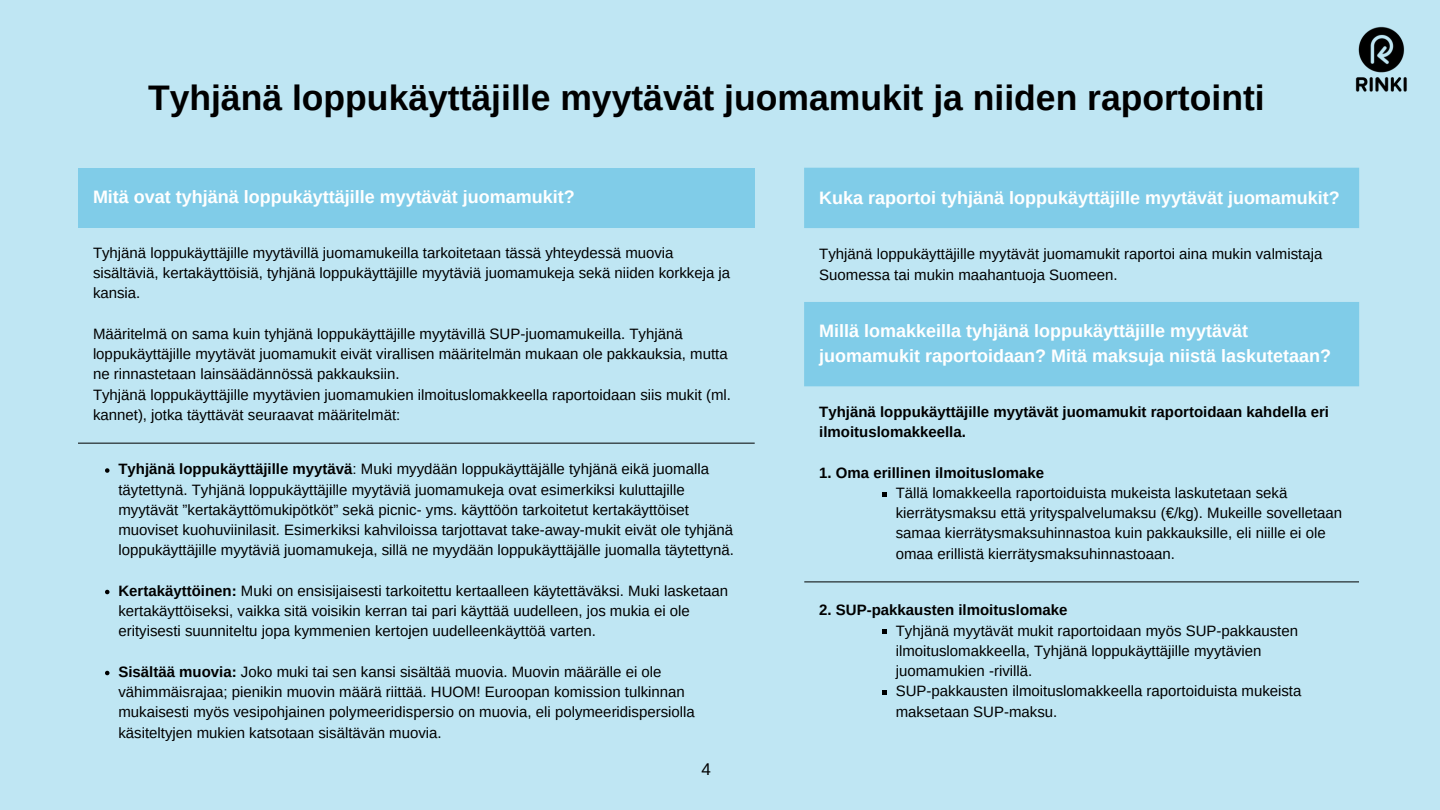
<style>
.page{position:relative;width:1440px;height:810px;background:#bfe6f3}
.page>*{position:absolute;margin:0;border:0;box-sizing:border-box;transform-origin:0 0}
.t1{font:700 35.5px "Arimo";color:#000}
.t2{font:700 18px/24.8px "Arimo";color:#fff}
.t3{font:17px "Arimo";color:#000}
.t4{font:15px/20.2px "Arimo";color:#000}
.t5{font:700 15px/20.2px "Arimo";color:#000}
.s1{font-weight:700}
</style>
<div class="page">
<img style="left:1355px;top:26px;width:52px;height:66px">
<svg style="left:804px;top:168px;width:555px;height:218px;fill:#80cce8"></svg>
<svg style="left:882px;top:492px;width:5px;height:4px"></svg>
<svg style="left:882px;top:630px;width:5px;height:4px"></svg>
<svg style="left:882px;top:690px;width:5px;height:5px"></svg>
<hr style="left:804px;top:582px;width:555px;height:1px;background:#000">
<div style="left:78px;top:168px;width:677px;height:59px;background:#80cce8"></div>
<svg style="left:105px;top:468px;width:5px;height:5px"></svg>
<svg style="left:105px;top:590px;width:5px;height:4px"></svg>
<svg style="left:105px;top:671px;width:5px;height:4px"></svg>
<hr style="left:78px;top:443px;width:677px;height:1px;background:#000">
<p class="t1" style="left:148px;top:78px;width:1118px">Tyhjänä loppukäyttäjille myytävät juomamukit ja niiden raportointi</p>
<p class="t2" style="left:93px;top:185px;width:483px">Mitä ovat tyhjänä loppukäyttäjille myytävät juomamukit?</p>
<p class="t4" style="left:93px;top:243px;width:639px">Tyhjänä loppukäyttäjille myytävillä juomamukeilla tarkoitetaan tässä yhteydessä muovia sisältäviä, kertakäyttöisiä, tyhjänä loppukäyttäjille myytäviä juomamukeja sekä niiden korkkeja ja kansia.</p>
<p class="t4" style="left:93px;top:324px;width:636px">Määritelmä on sama kuin tyhjänä loppukäyttäjille myytävillä SUP-juomamukeilla. Tyhjänä loppukäyttäjille myytävät juomamukit eivät virallisen määritelmän mukaan ole pakkauksia, mutta ne rinnastetaan lainsäädännössä pakkauksiin.</p>
<p class="t4" style="left:93px;top:384px;width:640px">Tyhjänä loppukäyttäjille myytävien juomamukien ilmoituslomakkeella raportoidaan siis mukit (ml. kannet), jotka täyttävät seuraavat määritelmät:</p>
<p class="t4" style="left:118px;top:459px;width:617px"><span class="s1">Tyhjänä loppukäyttäjille myytävä</span>: Muki myydään loppukäyttäjälle tyhjänä eikä juomalla täytettynä. Tyhjänä loppukäyttäjille myytäviä juomamukeja ovat esimerkiksi kuluttajille myytävät ”kertakäyttömukipötköt” sekä picnic- yms. käyttöön tarkoitetut kertakäyttöiset muoviset kuohuviinilasit. Esimerkiksi kahviloissa tarjottavat take-away-mukit eivät ole tyhjänä loppukäyttäjille myytäviä juomamukeja, sillä ne myydään loppukäyttäjälle juomalla täytettynä.</p>
<p class="t4" style="left:118px;top:580px;width:611px"><span class="s1">Kertakäyttöinen:</span> Muki on ensisijaisesti tarkoitettu kertaalleen käytettäväksi. Muki lasketaan kertakäyttöiseksi, vaikka sitä voisikin kerran tai pari käyttää uudelleen, jos mukia ei ole erityisesti suunniteltu jopa kymmenien kertojen uudelleenkäyttöä varten.</p>
<p class="t4" style="left:118px;top:661px;width:578px"><span class="s1">Sisältää muovia:</span> Joko muki tai sen kansi sisältää muovia. Muovin määrälle ei ole vähimmäisrajaa; pienikin muovin määrä riittää. HUOM! Euroopan komission tulkinnan mukaisesti myös vesipohjainen polymeeridispersio on muovia, eli polymeeridispersiolla käsiteltyjen mukien katsotaan sisältävän muovia.</p>
<p class="t3" style="left:702px;top:759px;width:11px">4</p>
<p class="t2" style="left:819px;top:185px;width:522px">Kuka raportoi tyhjänä loppukäyttäjille myytävät juomamukit?</p>
<p class="t4" style="left:819px;top:244px;width:505px">Tyhjänä loppukäyttäjille myytävät juomamukit raportoi aina mukin valmistaja<br>Suomessa tai mukin maahantuoja Suomeen.</p>
<p class="t2" style="left:819px;top:319px;width:513px">Millä lomakkeilla tyhjänä loppukäyttäjille myytävät juomamukit raportoidaan? Mitä maksuja niistä laskutetaan?</p>
<p class="t5" style="left:819px;top:402px;width:511px">Tyhjänä loppukäyttäjille myytävät juomamukit raportoidaan kahdella eri ilmoituslomakkeella.</p>
<p class="t5" style="left:819px;top:462px;width:226px">1. Oma erillinen ilmoituslomake</p>
<p class="t4" style="left:896px;top:483px;width:448px">Tällä lomakkeella raportoiduista mukeista laskutetaan sekä kierrätysmaksu että yrityspalvelumaksu (€/kg). Mukeille sovelletaan samaa kierrätysmaksuhinnastoa kuin pakkauksille, eli niille ei ole omaa erillistä kierrätysmaksuhinnastoaan.</p>
<p class="t5" style="left:819px;top:600px;width:250px">2. SUP-pakkausten ilmoituslomake</p>
<p class="t4" style="left:896px;top:620px;width:404px">Tyhjänä myytävät mukit raportoidaan myös SUP-pakkausten ilmoituslomakkeella, Tyhjänä loppukäyttäjille myytävien juomamukien -rivillä.</p>
<p class="t4" style="left:896px;top:681px;width:407px">SUP-pakkausten ilmoituslomakkeella raportoiduista mukeista maksetaan SUP-maksu.</p>
</div>
